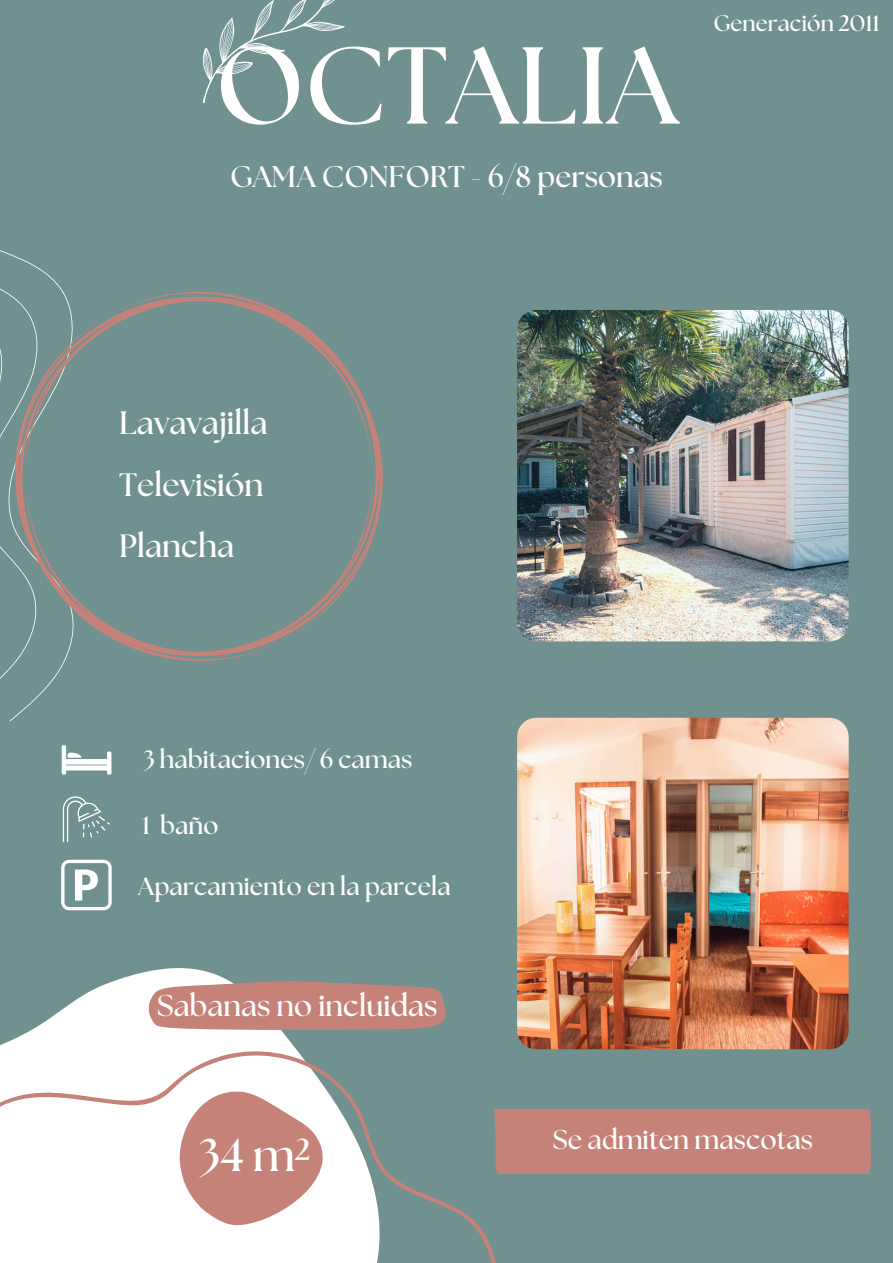
<style>
.page{position:relative;width:893px;height:1263px;background:#719190}
.page>*{position:absolute;margin:0;border:0;box-sizing:border-box;transform-origin:0 0}
.t1{font:700 109.05px "The Seasons";color:#fff}
.t2{font:700 45.83px "The Seasons";color:#fff}
.t3{font:700 32.25px "The Seasons";color:#fff}
.t4{font:700 30px "The Seasons";color:#fff}
.t5{font:700 29.85px "The Seasons";color:#fff}
.t6{font:700 27.15px "The Seasons";color:#fff}
.t7{font:700 25.05px "The Seasons";color:#fff}
.t8{font:700 22.5px "The Seasons";color:#fff}
</style>
<div class="page">
<svg style="left:20px;top:968px;width:266px;height:68px;fill:#fff"></svg>
<svg style="left:0;top:1036px;width:504px;height:227px;fill:#fff"></svg>
<img style="left:517px;top:310px;width:331px;height:331px">
<img style="left:517px;top:718px;width:331px;height:331px">
<svg style="left:179px;top:1088px;width:156px;height:138px;background:#d7aca6"></svg>
<svg style="left:0;top:348px;width:13px;height:214px"></svg>
<svg style="left:17px;top:296px;width:366px;height:377px"></svg>
<svg style="left:202px;top:0;width:143px;height:103px"></svg>
<div style="left:494px;top:1110px;width:377px;height:64px;background:#c48278"></div>
<svg style="left:61px;top:745px;width:50px;height:29px"></svg>
<svg style="left:63px;top:796px;width:47px;height:46px"></svg>
<svg style="left:61px;top:860px;width:51px;height:50px"></svg>
<svg style="left:147px;top:981px;width:298px;height:49px;background:#c28980"></svg>
<h3 class="t1" style="left:215px;top:36px;width:464px">OCTALIA</h3>
<p class="t5" style="left:230px;top:163px;width:434px">GAMA CONFORT - 6/8 personas</p>
<h4 class="t8" style="left:713px;top:13px;width:168px">Generación 2011</h4>
<p class="t3" style="left:119px;top:409px;width:150px">Lavavajilla</p>
<p class="t3" style="left:119px;top:470px;width:146px">Televisión</p>
<h3 class="t3" style="left:119px;top:531px;width:116px">Plancha</h3>
<h3 class="t7" style="left:143px;top:748px;width:271px">3 habitaciones/ 6 camas</h3>
<p class="t7" style="left:142px;top:814px;width:78px">1 baño</p>
<p class="t7" style="left:138px;top:875px;width:314px">Aparcamiento en la parcela</p>
<p class="t4" style="left:157px;top:992px;width:282px">Sabanas no incluidas</p>
<h3 class="t2" style="left:199px;top:1134px;width:114px">34 m²</h3>
<h1 class="t6" style="left:552px;top:1127px;width:262px">Se admiten mascotas</h1>
</div>
